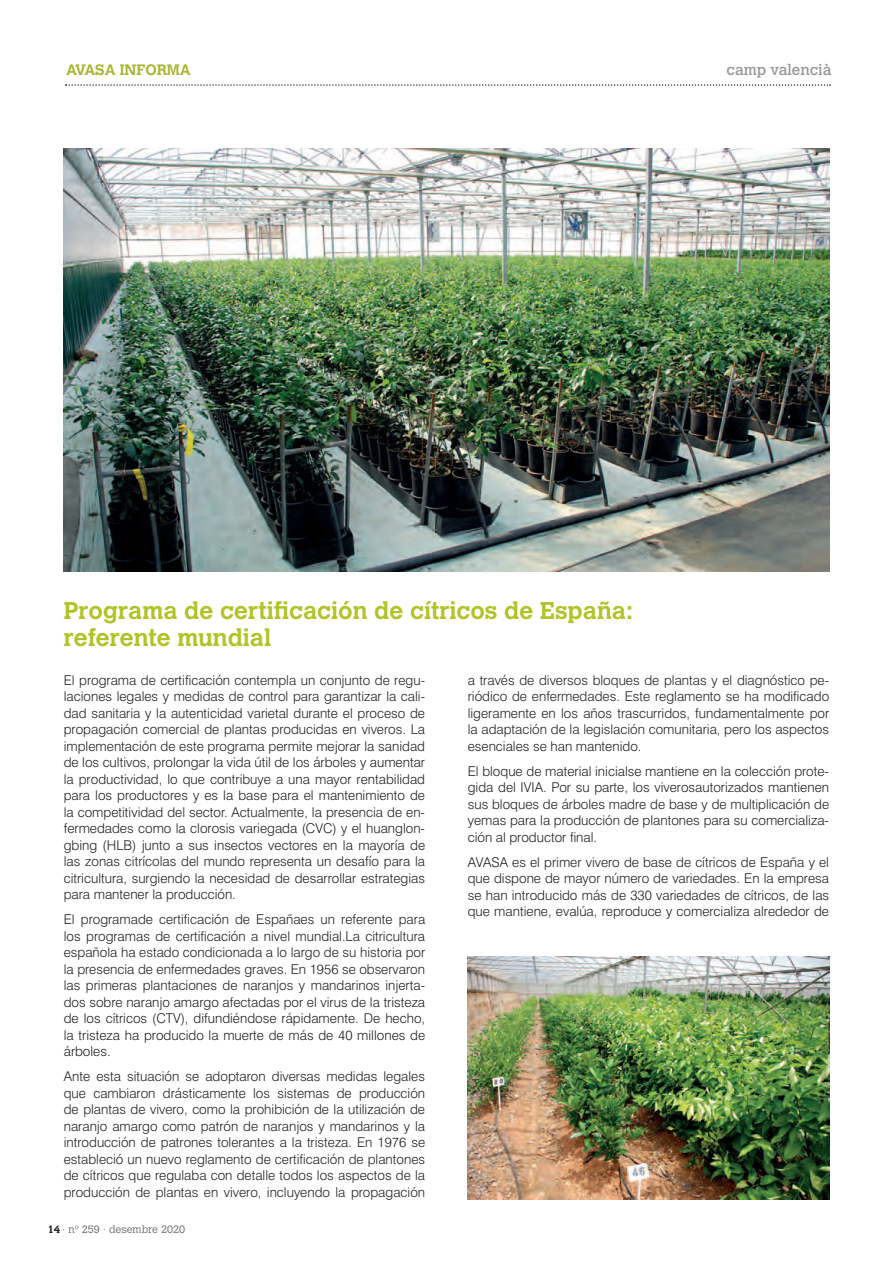
<style>
.page{position:relative;width:893px;height:1263px;background:#fff}
.page>*{position:absolute;margin:0;border:0;box-sizing:border-box;transform-origin:0 0}
.t1{font:700 24px/27px "Calvert MT Std";color:#b1c326}
.t2{font:700 15px "Calvert MT Std";color:#a9b632}
.t3{font:15px "Calvert MT Std";color:#939598}
.t4{font:300 13.5px/16.5px "Swiss 721 BT";color:#231f20;text-align:justify}
.t5{font:300 10.5px "Calvert MT Std";color:#6c6d70}
.s1{font-weight:700;color:#231f20}
</style>
<div class="page">
<img style="left:64px;top:149px;width:765px;height:423px">
<img style="left:468px;top:956px;width:361px;height:243px">
<svg style="left:65px;top:84px;width:766px;height:2px"></svg>
<p class="t2" style="left:66px;top:64px;width:126px">AVASA INFORMA</p>
<p class="t3" style="left:726px;top:61px;width:106px">camp valencià</p>
<p class="t1" style="left:64px;top:596px;width:571px">Programa de certificación de cítricos de España: referente mundial</p>
<p class="t4" style="left:64px;top:673px;width:363px">El programa de certificación contempla un conjunto de regu&shy;laciones legales y medidas de control para garantizar la cali&shy;dad sanitaria y la autenticidad varietal durante el proceso de propagación comercial de plantas producidas en viveros. La implementación de este programa permite mejorar la sanidad de los cultivos, prolongar la vida útil de los árboles y aumentar la productividad, lo que contribuye a una mayor rentabilidad para los productores y es la base para el mantenimiento de la competitividad del sector. Actualmente, la presencia de en&shy;fermedades como la clorosis variegada (CVC) y el huanglon&shy;gbing (HLB) junto a sus insectos vectores en la mayoría de las zonas citrícolas del mundo representa un desafío para la citricultura, surgiendo la necesidad de desarrollar estrategias para mantener la producción.</p>
<p class="t4" style="left:64px;top:913px;width:363px">El programade certificación de Españaes un referente para los programas de certificación a nivel mundial.La citricultura española ha estado condicionada a lo largo de su historia por la presencia de enfermedades graves. En 1956 se observaron las primeras plantaciones de naranjos y mandarinos injerta&shy;dos sobre naranjo amargo afectadas por el virus de la tristeza de los cítricos (CTV), difundiéndose rápidamente. De hecho, la tristeza ha producido la muerte de más de 40 millones de árboles.</p>
<p class="t4" style="left:64px;top:1070px;width:363px">Ante esta situación se adoptaron diversas medidas legales que cambiaron drásticamente los sistemas de producción de plantas de vivero, como la prohibición de la utilización de naranjo amargo como patrón de naranjos y mandarinos y la introducción de patrones tolerantes a la tristeza. En 1976 se estableció un nuevo reglamento de certificación de plantones de cítricos que regulaba con detalle todos los aspectos de la producción de plantas en vivero, incluyendo la propagación</p>
<p class="t4" style="left:468px;top:673px;width:363px">a través de diversos bloques de plantas y el diagnóstico pe&shy;riódico de enfermedades. Este reglamento se ha modificado ligeramente en los años trascurridos, fundamentalmente por la adaptación de la legislación comunitaria, pero los aspectos esenciales se han mantenido.</p>
<p class="t4" style="left:468px;top:764px;width:363px">El bloque de material inicialse mantiene en la colección prote&shy;gida del IVIA. Por su parte, los viverosautorizados mantienen sus bloques de árboles madre de base y de multiplicación de yemas para la producción de plantones para su comercializa&shy;ción al productor final.</p>
<p class="t4" style="left:468px;top:855px;width:363px">AVASA es el primer vivero de base de cítricos de España y el que dispone de mayor número de variedades. En la empresa se han introducido más de 330 variedades de cítricos, de las que mantiene, evalúa, reproduce y comercializa alrededor de</p>
<p class="t5" style="left:47px;top:1223px;width:139px"><span class="s1">14</span> · nº 259 · desembre 2020</p>
</div>
